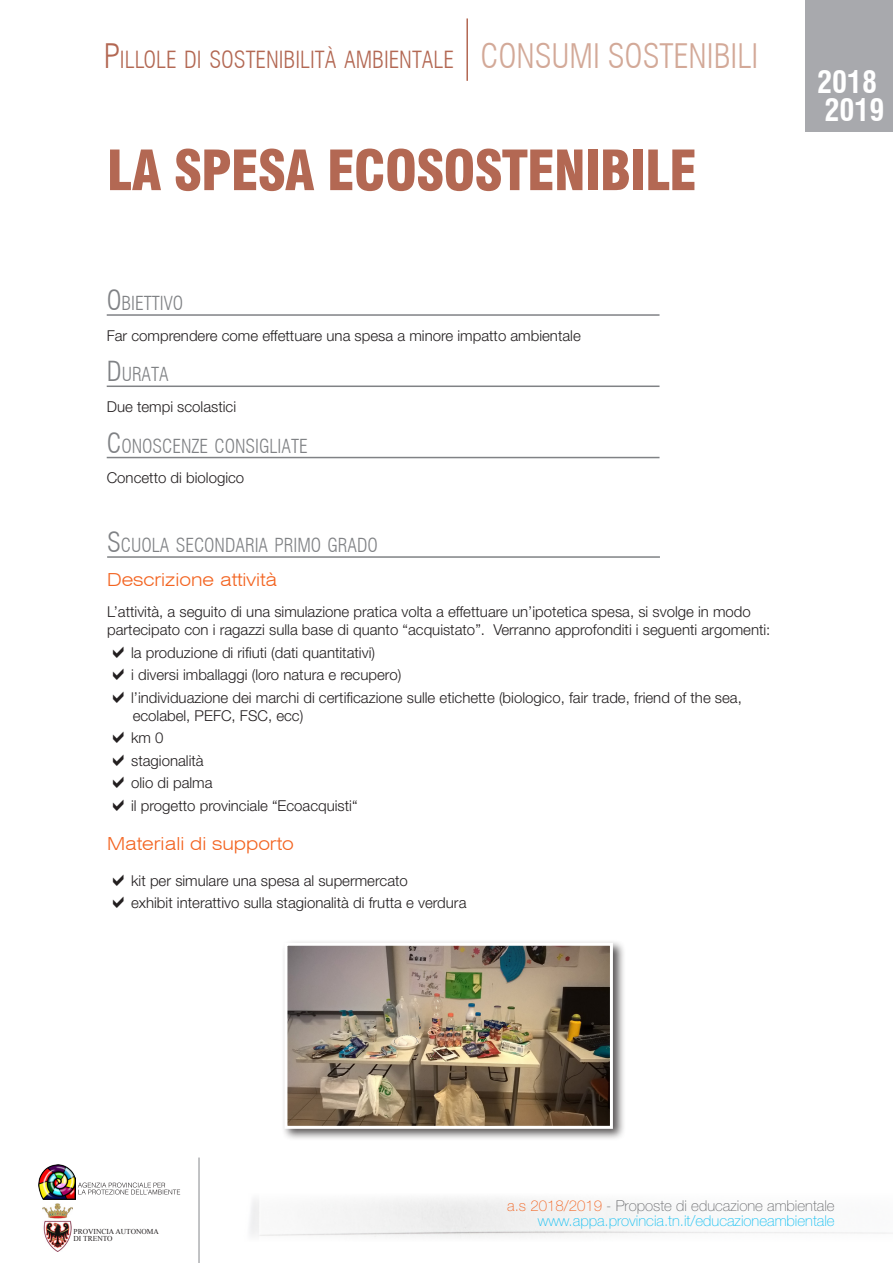
<style>
.page{position:relative;width:893px;height:1263px;background:#fff}
.page>*{position:absolute;margin:0;border:0;box-sizing:border-box;transform-origin:0 0}
.Titolone{font:900 condensed 54px "Swiss 721 BT";letter-spacing:-.02em;color:#b36853}
.t1{font:700 condensed 30px/27.8px "Swiss 721 BT";color:#fff}
.t2{font:300 condensed 23.1px "Swiss 721 BT";color:#b36853}
.Titoletto{font:300 condensed 18.9px "Swiss 721 BT";color:#808285}
.titolino{font:300 expanded 18px "Swiss 721 BT";color:#f36421}
.elenco{font:300 15px/18px "Helvetica Neue LT Std";color:#231f20}
.testo{font:300 15px/18px "Helvetica Neue LT Std";color:#231f20}
.t3{font:100 15px/15px "Helvetica Neue LT Std";color:#15c0f2;text-align:right}
.t4{font:7.5px/7.5px "Times New Roman";color:#231f20}
.s1{font-size:33px}
.s2{font-size:33px;color:#d3a998}
.s3{font-size:27px}
.s4{color:#f36421}
.s5{color:#6c6d70}
</style>
<div class="page">
<div style="left:805px;top:0;width:88px;height:131px;background:#a8a9ad"></div>
<hr style="left:198px;top:1157px;width:2px;height:106px;background:#939598">
<img style="left:43px;top:1203px;width:30px;height:48px">
<img style="left:38px;top:1164px;width:37px;height:35px">
<svg style="left:78px;top:1182px;width:102px;height:12px"></svg>
<hr style="left:466px;top:18px;width:2px;height:63px;background:#b36853">
<hr style="left:107px;top:314px;width:552px;height:2px;background:#808285">
<hr style="left:107px;top:385px;width:552px;height:2px;background:#808285">
<hr style="left:107px;top:457px;width:552px;height:1px;background:#808285">
<hr style="left:107px;top:556px;width:553px;height:2px;background:#808285">
<div style="left:281px;top:939px;width:345px;height:202px;background:#231f20;opacity:.75"></div>
<img style="left:288px;top:947px;width:321px;height:178px">
<div style="left:284px;top:943px;width:329px;height:186px;border:3px solid #fff"></div>
<h3 class="t2" style="left:104px;top:46px;width:519px"><span class="s1">P</span>ILLOLE DI SOSTENIBILITÀ AMBIENTALE <span class="s2">CONSUMI SOSTENIBILI</span></h3>
<p class="Titolone" style="left:107px;top:138px;width:592px">LA SPESA ECOSOSTENIBILE</p>
<p class="Titoletto" style="left:107px;top:292px;width:78px"><span class="s3">O</span> BIETTIVO</p>
<p class="testo" style="left:107px;top:326px;width:476px">Far comprendere come effettuare una spesa a minore impatto ambientale</p>
<p class="Titoletto" style="left:107px;top:363px;width:64px"><span class="s3">D</span> URATA</p>
<p class="testo" style="left:107px;top:397px;width:131px">Due tempi scolastici</p>
<p class="Titoletto" style="left:107px;top:434px;width:202px"><span class="s3">C</span>ONOSCENZE CONSIGLIATE</p>
<p class="testo" style="left:107px;top:469px;width:139px">Concetto di biologico</p>
<p class="Titoletto" style="left:107px;top:534px;width:272px"><span class="s3">S</span>CUOLA SECONDARIA PRIMO GRADO</p>
<p class="titolino" style="left:107px;top:569px;width:172px">Descrizione attività</p>
<p class="testo" style="left:107px;top:602px;width:665px">L’attività, a seguito di una simulazione pratica volta a effettuare un’ipotetica spesa, si svolge in modo partecipato con i ragazzi sulla base di quanto “acquistato”. Verranno approfonditi i seguenti argomenti:</p>
<p class="elenco" style="left:131px;top:643px;width:245px">la produzione di rifiuti (dati quantitativi)</p>
<p class="elenco" style="left:131px;top:665px;width:272px">i diversi imballaggi (loro natura e recupero)</p>
<p class="elenco" style="left:131px;top:688px;width:612px">l’individuazione dei marchi di certificazione sulle etichette (biologico, fair trade, friend of the sea, ecolabel, PEFC, FSC, ecc)</p>
<p class="elenco" style="left:131px;top:728px;width:34px">km 0</p>
<p class="elenco" style="left:131px;top:751px;width:74px">stagionalità</p>
<p class="elenco" style="left:131px;top:773px;width:83px">olio di palma</p>
<p class="elenco" style="left:131px;top:796px;width:228px">il progetto provinciale “Ecoacquisti“</p>
<p class="titolino" style="left:107px;top:833px;width:188px">Materiali di supporto</p>
<p class="elenco" style="left:131px;top:871px;width:278px">kit per simulare una spesa al supermercato</p>
<p class="elenco" style="left:131px;top:893px;width:337px">exhibit interattivo sulla stagionalità di frutta e verdura</p>
<h2 class="t1" style="left:817px;top:68px;width:69px">2018<br>2019</h2>
<p class="t4" style="left:74px;top:1227px;width:87px">PROVINCIA AUTONOMA<br>DI TRENTO</p>
<p class="t3" style="left:507px;top:1198px;width:329px"><span class="s4">a.s 2018/2019</span> <span class="s5">- Proposte di educazione ambientale </span>www.appa.provincia.tn.it/educazioneambientale</p>
</div>
